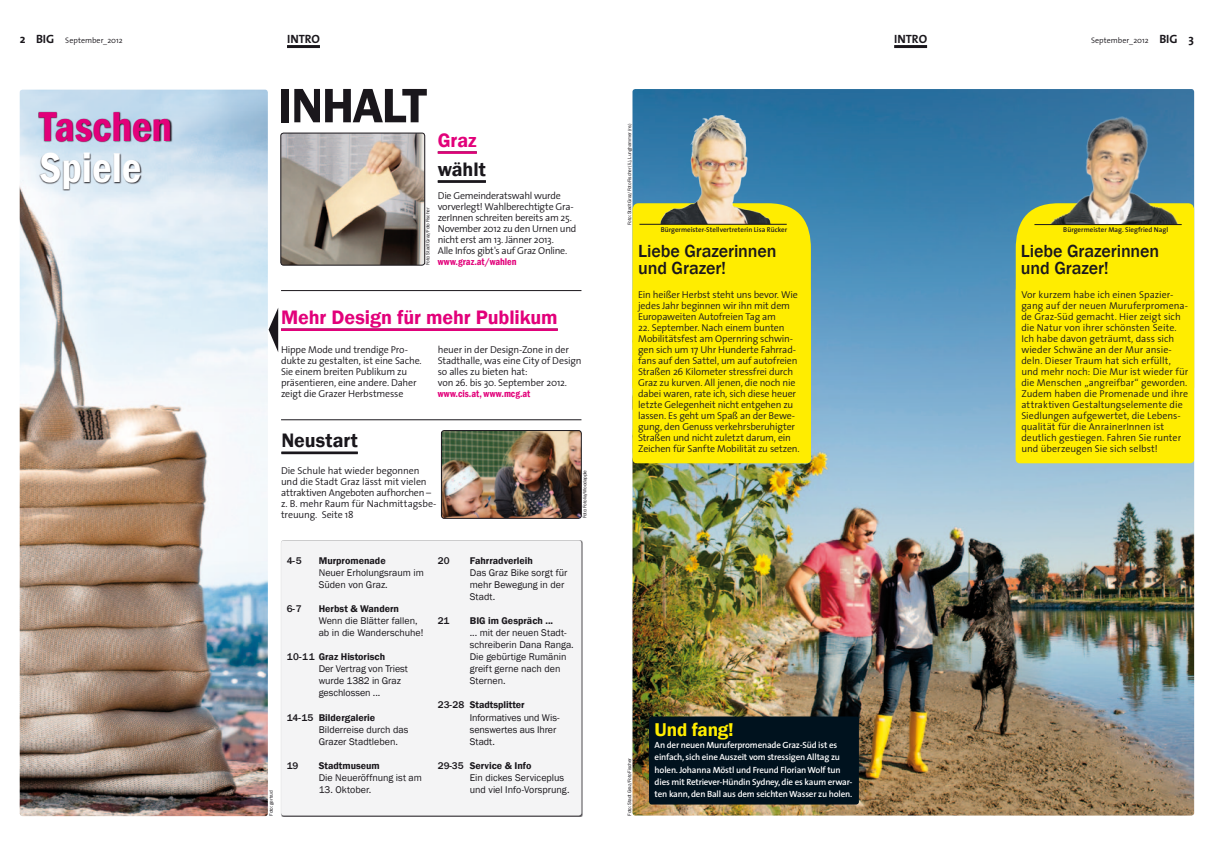
<style>
.page{position:relative;width:1214px;height:851px;background:#fff}
.page>*{position:absolute;margin:0;border:0;box-sizing:border-box;transform-origin:0 0}
.INHALT{font:600 50px "Franklin Gothic";letter-spacing:-.03em;color:#1a171c}
.Überschrift_mittel{font:600 condensed 42.8px "Franklin Gothic";color:#e2007a}
.Überschrift_mittel-2{font:600 condensed 42.8px "Franklin Gothic";color:#fff}
.Überschrift_medium{font:600 20px "Franklin Gothic";letter-spacing:-.005em;color:#e2007a}
.Überschrift_medium-2{font:600 20px "Franklin Gothic";color:#1a171c}
.Namenszeile__Zitat{font:600 19px "Franklin Gothic";letter-spacing:-.01em;color:#ffed00}
.Kasten__Überschrift{font:500 18px/17px "Franklin Gothic";letter-spacing:-.005em;color:#1a171c}
.Thema{font:700 12px "The Sans";letter-spacing:-.005em;color:#1a171c}
.Kasten__Fließtext{font:300 10px/11px "The Sans";letter-spacing:-.01em;color:#1a171c}
.t1{font:10px/12px "Franklin Gothic";color:#1a171c}
.Fließtext{font:300 10px/11px "The Sans";letter-spacing:-.025em;color:#1a171c}
.Vorspann{font:600 condensed 10px "Franklin Gothic";letter-spacing:-.005em;color:#e2007a}
.t2{font:600 10px "Franklin Gothic";color:#1a171c}
.t3{font:500 10px "Franklin Gothic";color:#1a171c}
.Namenszeile__Zitat-2{font:600 9px/12px "The Sans";letter-spacing:-.02em;color:#fff}
.t4{font:300 8px "The Sans";color:#1a171c}
.Bild-Unterschrift{font:600 7px "The Sans";color:#1a171c}
.Grundschrift_NEU{font:5px "Franklin Gothic";letter-spacing:-.03em;color:#1a171c}
.s1{font-weight:600}
.s2{font-weight:500}
</style>
<div class="page">
<img style="left:632px;top:89px;width:561px;height:726px">
<img style="left:20px;top:90px;width:248px;height:726px">
<div style="left:281px;top:540px;width:300px;height:275px;background:#f4f4f5;border-radius:3px"></div>
<hr style="left:281px;top:451px;width:77px;height:3px;background:#1a171c">
<hr style="left:281px;top:328px;width:276px;height:3px;background:#e2007a">
<hr style="left:281px;top:419px;width:300px;height:1px;background:#1a171c">
<svg style="left:268px;top:308px;width:10px;height:44px"></svg>
<hr style="left:281px;top:290px;width:300px;height:1px;background:#1a171c">
<svg style="left:38px;top:112px;width:134px;height:79px;background:#94a1ac"></svg>
<hr style="left:438px;top:151px;width:39px;height:3px;background:#e2007a">
<hr style="left:438px;top:180px;width:48px;height:3px;background:#1a171c">
<div style="left:632px;top:203px;width:178px;height:86px;background:#ffed00"></div>
<div style="left:632px;top:287px;width:179px;height:176px;background:#ffed00;border-radius:4px"></div>
<img style="left:660px;top:115px;width:110px;height:109px">
<div style="left:1015px;top:287px;width:178px;height:176px;background:#ffed00;border-radius:4px"></div>
<svg style="left:1015px;top:203px;width:178px;height:190px"></svg>
<hr style="left:639px;top:224px;width:147px;height:1px;background:#1a171c">
<div style="left:649px;top:716px;width:209px;height:88px;background:#00121e;border-radius:3px"></div>
<img style="left:282px;top:135px;width:141px;height:128px">
<div style="left:280px;top:133px;width:145px;height:132px;border:1px solid #1a171c;border-radius:3px"></div>
<img style="left:441px;top:430px;width:140px;height:88px">
<div style="left:441px;top:430px;width:140px;height:88px;border:1px solid #1a171c;border-radius:3px"></div>
<img style="left:1045px;top:95px;width:150px;height:129px">
<hr style="left:1034px;top:224px;width:147px;height:1px;background:#1a171c">
<hr style="left:894px;top:45px;width:33px;height:3px;background:#1a171c">
<hr style="left:287px;top:45px;width:33px;height:3px;background:#1a171c">
<p class="Thema" style="left:20px;top:28px;width:7px">2</p>
<p class="Thema" style="left:36px;top:28px;width:20px">BIG</p>
<p class="t4" style="left:65px;top:33px;width:59px">September_2012</p>
<p class="Thema" style="left:287px;top:28px;width:34px">INTRO</p>
<p class="Thema" style="left:894px;top:28px;width:34px">INTRO</p>
<p class="t4" style="left:1090px;top:33px;width:59px">September_2012</p>
<p class="Thema" style="left:1159px;top:28px;width:20px">BIG</p>
<p class="Thema" style="left:1188px;top:28px;width:7px">3</p>
<p class="Überschrift_mittel" style="left:39px;top:98px;width:134px">Taschen</p>
<p class="Überschrift_mittel-2" style="left:39px;top:139px;width:104px">Spiele</p>
<p class="INHALT" style="left:278px;top:75px;width:150px">INHALT</p>
<p class="Überschrift_medium" style="left:438px;top:128px;width:40px">Graz</p>
<p class="Überschrift_medium-2" style="left:438px;top:157px;width:50px">wählt</p>
<p class="Fließtext" style="left:438px;top:190px;width:140px">Die Gemeinderatswahl wurde vorverlegt! Wahlberechtigte Gra&shy;zerInnen schreiten bereits am 25.<br>November 2012 zu den Urnen und nicht erst am 13. Jänner 2013.</p>
<p class="Fließtext" style="left:438px;top:245px;width:131px">Alle Infos gibt's auf Graz Online.</p>
<p class="Vorspann" style="left:438px;top:255px;width:80px">www.graz.at/wahlen</p>
<p class="Grundschrift_NEU" style="left:425px;top:265px;width:59px;rotate:-90deg">Foto: Stadt Graz/Foto Fischer</p>
<p class="Überschrift_medium" style="left:281px;top:305px;width:278px">Mehr Design für mehr Publikum</p>
<p class="Kasten__Fließtext" style="left:281px;top:344px;width:142px">Hippe Mode und trendige Pro&shy;dukte zu gestalten, ist eine Sache.<br>Sie einem breiten Publikum zu präsentieren, eine andere. Daher zeigt die Grazer Herbstmesse</p>
<p class="Überschrift_medium-2" style="left:281px;top:428px;width:78px">Neustart</p>
<p class="Kasten__Fließtext" style="left:438px;top:344px;width:145px">heuer in der Design-Zone in der<br>Stadthalle, was eine City of Design so alles zu bieten hat:</p>
<p class="Kasten__Fließtext" style="left:438px;top:377px;width:131px">von 26. bis 30. September 2012.</p>
<p class="Vorspann" style="left:438px;top:387px;width:94px">www.cis.at, www.mcg.at</p>
<p class="Fließtext" style="left:281px;top:465px;width:157px">Die Schule hat wieder begonnen und die Stadt Graz lässt mit vielen attraktiven Angeboten aufhorchen – z. B. mehr Raum für Nachmittagsbe&shy;treuung. Seite 18</p>
<p class="Grundschrift_NEU" style="left:581px;top:518px;width:50px;rotate:-90deg">Foto: Fotolia/Woodapple</p>
<p class="Grundschrift_NEU" style="left:268px;top:815px;width:27px;rotate:-90deg">Foto: gertrud</p>
<p class="t3" style="left:287px;top:554px;width:16px">4-5</p>
<p class="t1" style="left:319px;top:555px;width:107px"><span class="s1">Murpromenade<br></span>Neuer Erholungsraum im<br>Süden von Graz.</p>
<p class="t3" style="left:287px;top:602px;width:16px">6-7</p>
<p class="t1" style="left:319px;top:603px;width:106px"><span class="s1">Herbst &amp; Wandern<br></span>Wenn die Blätter fallen, ab in die Wanderschuhe!</p>
<p class="t2" style="left:287px;top:650px;width:100px"><span class="s2">10-11</span> Graz Historisch</p>
<p class="t1" style="left:319px;top:663px;width:91px">Der Vertrag von Triest wurde 1382 in Graz geschlossen ...</p>
<p class="t1" style="left:319px;top:711px;width:91px;text-indent:-32px"><span class="s2">14-15</span> <span class="s1">Bildergalerie<br></span>Bilderreise durch das<br>Grazer Stadtleben.</p>
<p class="t3" style="left:287px;top:758px;width:13px">19</p>
<p class="t1" style="left:319px;top:759px;width:105px"><span class="s1">Stadtmuseum<br></span>Die Neueröffnung ist am</p>
<p class="t1" style="left:319px;top:783px;width:54px">13. Oktober.</p>
<p class="t3" style="left:438px;top:554px;width:13px">20</p>
<p class="t1" style="left:470px;top:555px;width:99px"><span class="s1">Fahrradverleih<br></span>Das Graz Bike sorgt für mehr Bewegung in der<br>Stadt.</p>
<p class="t3" style="left:438px;top:614px;width:13px">21</p>
<p class="t1" style="left:470px;top:615px;width:105px"><span class="s1">BIG im Gespräch ...<br></span>... mit der neuen Stadt&shy;schreiberin Dana Ranga.<br>Die gebürtige Rumänin greift gerne nach den<br>Sternen.</p>
<p class="t1" style="left:470px;top:699px;width:91px;text-indent:-32px"><span class="s2">23-28</span> <span class="s1">Stadtsplitter<br></span>Informatives und Wis&shy;senswertes aus Ihrer<br>Stadt.</p>
<p class="t1" style="left:470px;top:759px;width:101px;text-indent:-32px"><span class="s2">29-35</span> <span class="s1">Service &amp; Info<br></span>Ein dickes Serviceplus und viel Info-Vorsprung.</p>
<p class="Grundschrift_NEU" style="left:626px;top:225px;width:103px;rotate:-90deg">Foto: Stadt Graz/Foto Fischer (li.), Lunghammer (re.)</p>
<p class="Bild-Unterschrift" style="left:660px;top:224px;width:128px">Bürgermeister-Stellvertreterin Lisa Rücker</p>
<p class="Kasten__Überschrift" style="left:638px;top:243px;width:140px">Liebe Grazerinnen und Grazer!</p>
<p class="Kasten__Fließtext" style="left:638px;top:289px;width:161px">Ein heißer Herbst steht uns bevor. Wie jedes Jahr beginnen wir ihn mit dem<br>Europaweiten Autofreien Tag am</p>
<p class="Kasten__Fließtext" style="left:638px;top:322px;width:148px">22. September. Nach einem bunten</p>
<p class="Kasten__Fließtext" style="left:638px;top:333px;width:163px">Mobilitätsfest am Opernring schwin&shy;gen sich um 17 Uhr Hunderte Fahrrad&shy;fans auf den Sattel, um auf autofreien Straßen 26 Kilometer stressfrei durch Graz zu kurven. All jenen, die noch nie dabei waren, rate ich, sich diese heuer letzte Gelegenheit nicht entgehen zu lassen. Es geht um Spaß an der Bewe&shy;gung, den Genuss verkehrsberuhigter Straßen und nicht zuletzt darum, ein Zeichen für Sanfte Mobilität zu setzen.</p>
<p class="Grundschrift_NEU" style="left:626px;top:815px;width:59px;rotate:-90deg">Foto: Stadt Graz/Foto Fischer</p>
<p class="Namenszeile__Zitat" style="left:654px;top:718px;width:81px">Und fang!</p>
<p class="Namenszeile__Zitat-2" style="left:654px;top:739px;width:199px">An der neuen Muruferpromenade Graz-Süd ist es einfach, sich eine Auszeit vom stressigen Alltag zu holen. Johanna Möstl und Freund Florian Wolf tun dies mit Retriever-Hündin Sydney, die es kaum erwar&shy;ten kann, den Ball aus dem seichten Wasser zu holen.</p>
<p class="Bild-Unterschrift" style="left:1063px;top:224px;width:106px">Bürgermeister Mag. Siegfried Nagl</p>
<p class="Kasten__Überschrift" style="left:1020px;top:243px;width:140px">Liebe Grazerinnen</p>
<p class="Kasten__Überschrift" style="left:1020px;top:260px;width:89px">und Grazer!</p>
<p class="Kasten__Fließtext" style="left:1021px;top:289px;width:168px">Vor kurzem habe ich einen Spazier&shy;gang auf der neuen Muruferpromena&shy;de Graz-Süd gemacht. Hier zeigt sich die Natur von ihrer schönsten Seite.<br>Ich habe davon geträumt, dass sich wieder Schwäne an der Mur ansie&shy;deln. Dieser Traum hat sich erfüllt, und mehr noch: Die Mur ist wieder für die Menschen „angreifbar“ geworden.<br>Zudem haben die Promenade und ihre attraktiven Gestaltungselemente die Siedlungen aufgewertet, die Lebens&shy;qualität für die AnrainerInnen ist deutlich gestiegen. Fahren Sie runter und überzeugen Sie sich selbst!</p>
</div>
